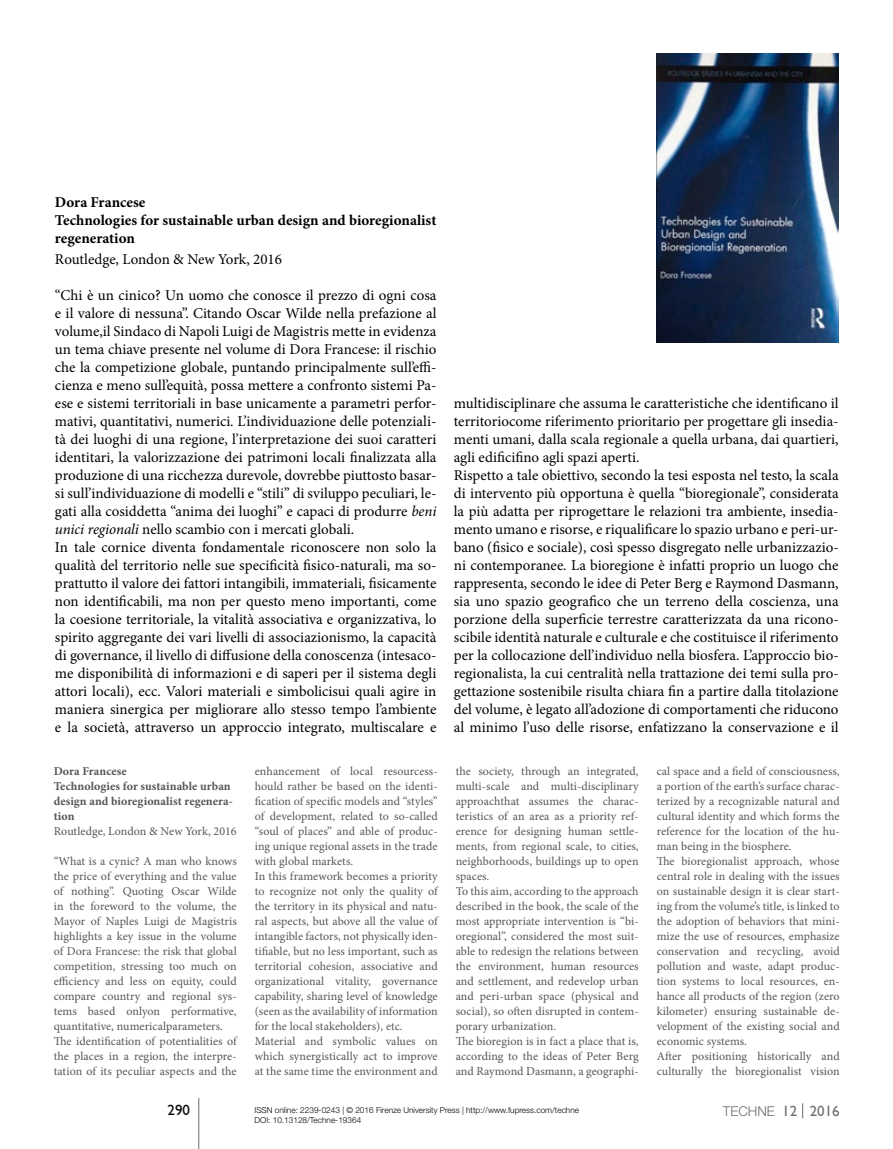
<style>
.page{position:relative;width:893px;height:1149px;background:#fff}
.page>*{position:absolute;margin:0;border:0;box-sizing:border-box;transform-origin:0 0}
.t1{font:15px/18px "Minion Pro";color:#000}
.t2{font:700 15px/18px "Minion Pro";color:#000}
.t3{font:15px "Gill Sans";color:#000}
.t4{font:300 13.5px "Helvetica Neue";color:#6e6e6e}
.t5{font:12px/15px "Minion Pro";letter-spacing:.005em;color:#565655}
.t6{font:700 12px/15px "Minion Pro";letter-spacing:.005em;color:#565655}
.t7{font:300 8.25px/9.9px "Helvetica Neue";color:#000}
.s1{font-style:italic}
.s2{font-family:"Gill Sans";font-weight:400;font-size:15px}
</style>
<div class="page">
<svg style="left:802px;top:1103px;width:1px;height:15px"></svg>
<hr style="left:198px;top:1097px;width:1px;height:51px;background:#6e6e6e">
<img style="left:656px;top:53px;width:183px;height:289px">
<p class="t2" style="left:55px;top:193px;width:383px">Dora Francese<br>Technologies for sustainable urban design and bioregionalist regeneration</p>
<p class="t1" style="left:55px;top:250px;width:229px">Routledge, London &amp; New York, 2016</p>
<p class="t1" style="left:55px;top:286px;width:383px">“Chi è un cinico? Un uomo che conosce il prezzo di ogni cosa e il valore di nessuna”. Citando Oscar Wilde nella prefazione al volume,il Sindaco di Napoli Luigi de Magistris mette in evidenza un tema chiave presente nel volume di Dora Francese: il rischio che la competizione globale, puntando principalmente sull’effi&shy;cienza e meno sull’equità, possa mettere a confronto sistemi Pa&shy;ese e sistemi territoriali in base unicamente a parametri perfor&shy;mativi, quantitativi, numerici. L’individuazione delle potenziali&shy;tà dei luoghi di una regione, l’interpretazione dei suoi caratteri identitari, la valorizzazione dei patrimoni locali finalizzata alla produzione di una ricchezza durevole, dovrebbe piuttosto basar&shy;si sull’individuazione di modelli e “stili” di sviluppo peculiari, le&shy;gati alla cosiddetta “anima dei luoghi” e capaci di produrre <span class="s1">beni unici regionali</span> nello scambio con i mercati globali.<br>In tale cornice diventa fondamentale riconoscere non solo la qualità del territorio nelle sue specificità fisico-naturali, ma so&shy;prattutto il valore dei fattori intangibili, immateriali, fisicamente non identificabili, ma non per questo meno importanti, come la coesione territoriale, la vitalità associativa e organizzativa, lo spirito aggregante dei vari livelli di associazionismo, la capacità di governance, il livello di diffusione della conoscenza (intesaco&shy;me disponibilità di informazioni e di saperi per il sistema degli attori locali), ecc. Valori materiali e simbolicisui quali agire in maniera sinergica per migliorare allo stesso tempo l’ambiente e la società, attraverso un approccio integrato, multiscalare e</p>
<p class="t6" style="left:54px;top:763px;width:181px">Dora Francese<br>Technologies for sustainable urban design and bioregionalist regenera&shy;tion</p>
<p class="t5" style="left:54px;top:823px;width:184px">Routledge, London &amp; New York, 2016</p>
<p class="t5" style="left:54px;top:853px;width:185px">“What is a cynic? A man who knows the price of everything and the value of nothing”. Quoting Oscar Wilde in the foreword to the volume, the Mayor of Naples Luigi de Magistris highlights a key issue in the volume of Dora Francese: the risk that global competition, stressing too much on efficiency and less on equity, could compare country and regional sys&shy;tems based onlyon performative, quantitative, numericalparameters.<br>The identification of potentialities of the places in a region, the interpre&shy;tation of its peculiar aspects and the</p>
<p class="t1" style="left:454px;top:394px;width:386px">multidisciplinare che assuma le caratteristiche che identificano il territoriocome riferimento prioritario per progettare gli insedia&shy;menti umani, dalla scala regionale a quella urbana, dai quartieri, agli edificifino agli spazi aperti.<br>Rispetto a tale obiettivo, secondo la tesi esposta nel testo, la scala di intervento più opportuna è quella “bioregionale”, considerata la più adatta per riprogettare le relazioni tra ambiente, insedia&shy;mento umano e risorse, e riqualificare lo spazio urbano e peri-ur&shy;bano (fisico e sociale), così spesso disgregato nelle urbanizzazio&shy;ni contemporanee. La bioregione è infatti proprio un luogo che rappresenta, secondo le idee di Peter Berg e Raymond Dasmann, sia uno spazio geografico che un terreno della coscienza, una porzione della superficie terrestre caratterizzata da una ricono&shy;scibile identità naturale e culturale e che costituisce il riferimento per la collocazione dell’individuo nella biosfera. L’approccio bio&shy;regionalista, la cui centralità nella trattazione dei temi sulla pro&shy;gettazione sostenibile risulta chiara fin a partire dalla titolazione del volume, è legato all’adozione di comportamenti che riducono al minimo l’uso delle risorse, enfatizzano la conservazione e il</p>
<p class="t5" style="left:255px;top:763px;width:184px">enhancement of local resourcess&shy;hould rather be based on the identi&shy;fication of specific models and “styles” of development, related to so-called “soul of places” and able of produc&shy;ing unique regional assets in the trade with global markets.<br>In this framework becomes a priority to recognize not only the quality of the territory in its physical and natu&shy;ral aspects, but above all the value of intangible factors, not physically iden&shy;tifiable, but no less important, such as territorial cohesion, associative and organizational vitality, governance capability, sharing level of knowledge (seen as the availability of information for the local stakeholders), etc.<br>Material and symbolic values on which synergistically act to improve at the same time the environment and</p>
<p class="t5" style="left:456px;top:763px;width:184px">the society, through an integrated, multi-scale and multi-disciplinary approachthat assumes the charac&shy;teristics of an area as a priority ref&shy;erence for designing human settle&shy;ments, from regional scale, to cities, neighborhoods, buildings up to open spaces.<br>To this aim, according to the approach described in the book, the scale of the most appropriate intervention is “bi&shy;oregional”, considered the most suit&shy;able to redesign the relations between the environment, human resources and settlement, and redevelop urban and peri-urban space (physical and social), so often disrupted in contem&shy;porary urbanization.<br>The bioregion is in fact a place that is, according to the ideas of Peter Berg and Raymond Dasmann, a geographi-</p>
<p class="t5" style="left:657px;top:763px;width:184px">cal space and a field of consciousness, a portion of the earth’s surface charac&shy;terized by a recognizable natural and cultural identity and which forms the reference for the location of the hu&shy;man being in the biosphere.<br>The bioregionalist approach, whose central role in dealing with the issues on sustainable design it is clear start&shy;ing from the volume’s title, is linked to the adoption of behaviors that mini&shy;mize the use of resources, emphasize conservation and recycling, avoid pollution and waste, adapt produc&shy;tion systems to local resources, en&shy;hance all products of the region (zero kilometer) ensuring sustainable de&shy;velopment of the existing social and economic systems.<br>After positioning historically and culturally the bioregionalist vision</p>
<p class="t3" style="left:168px;top:1100px;width:24px">290</p>
<p class="t4" style="left:723px;top:1102px;width:118px">TECHNE <span class="s2">12 2016</span></p>
<p class="t7" style="left:255px;top:1104px;width:326px">ISSN online: 2239-0243 | © 2016 Firenze University Press | http://www.fupress.com/techne<br>DOI: 10.13128/Techne-19364</p>
</div>
